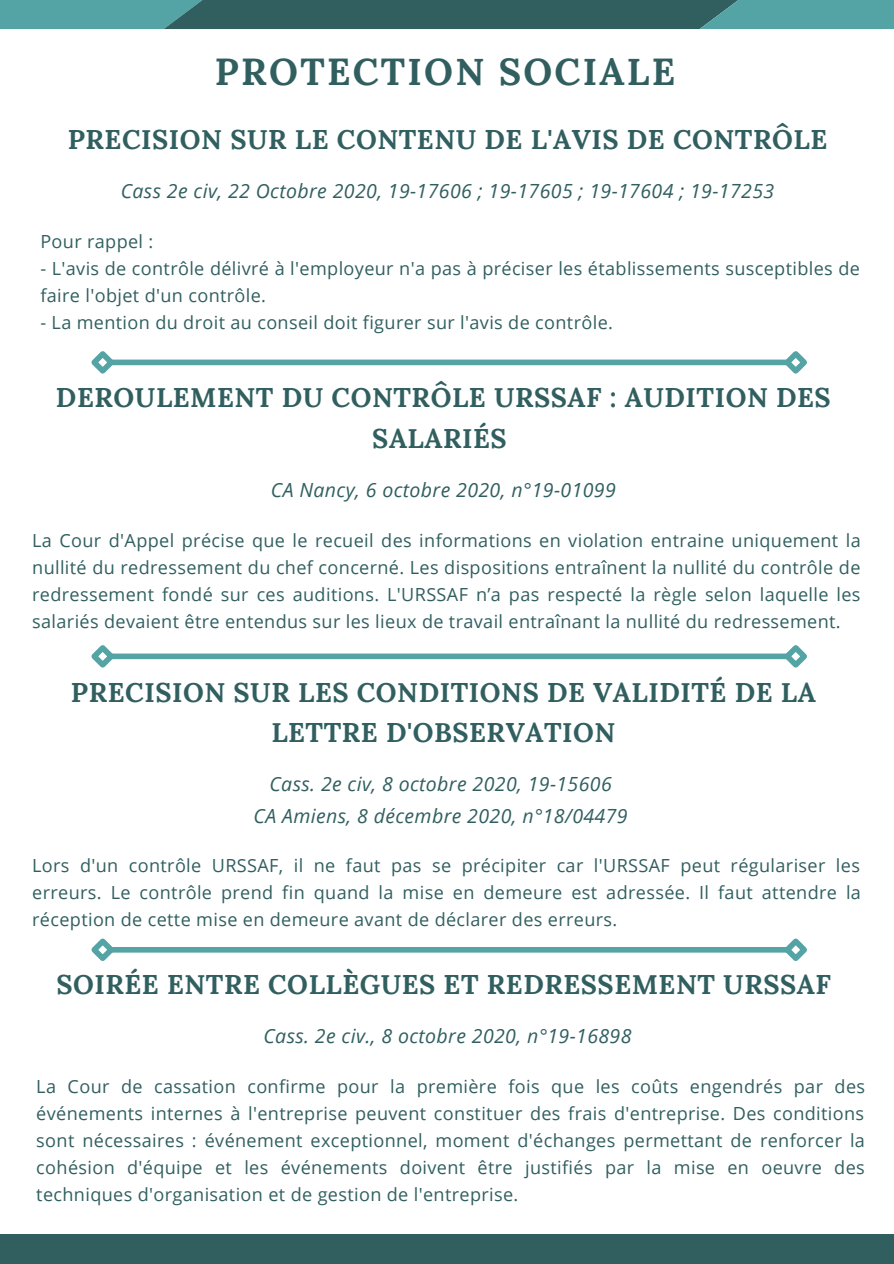
<style>
.page{position:relative;width:894px;height:1264px;background:#fff}
.page>*{position:absolute;margin:0;border:0;box-sizing:border-box;transform-origin:0 0}
.t1{font:700 37.5px "Lora";letter-spacing:.06em;color:#315f60}
.t2{font:700 27px/40.5px "Lora";letter-spacing:.02em;color:#315f60;text-align:center}
.t3{font:italic 19.5px "Open Sans";letter-spacing:.02em;color:#315f60}
.t4{font:18px/27px "Open Sans";letter-spacing:.02em;color:#315f60;text-align:justify}
</style>
<div class="page">
<div style="left:0;top:1234px;width:893px;height:29px;background:#315f60"></div>
<svg style="left:0;top:0;width:893px;height:29px"></svg>
<div style="left:111px;top:359px;width:676px;height:6px;background:#55a4a5"></div>
<svg style="left:91px;top:351px;width:28px;height:23px"></svg>
<svg style="left:779px;top:351px;width:28px;height:23px"></svg>
<div style="left:111px;top:653px;width:676px;height:6px;background:#55a4a5"></div>
<svg style="left:91px;top:645px;width:28px;height:23px"></svg>
<svg style="left:779px;top:645px;width:28px;height:23px"></svg>
<div style="left:111px;top:947px;width:676px;height:5px;background:#55a4a5"></div>
<svg style="left:91px;top:938px;width:28px;height:23px"></svg>
<svg style="left:779px;top:938px;width:28px;height:23px"></svg>
<p class="t1" style="left:215px;top:48px;width:461px">PROTECTION SOCIALE</p>
<p class="t2" style="left:68px;top:119px;width:760px">PRECISION SUR LE CONTENU DE L'AVIS DE CONTRÔLE</p>
<p class="t3" style="left:121px;top:177px;width:654px">Cass 2e civ, 22 Octobre 2020, 19-17606 ; 19-17605 ; 19-17604 ; 19-17253</p>
<p class="t4" style="left:40px;top:227px;width:114px">Pour rappel :</p>
<p class="t4" style="left:40px;top:254px;width:820px">- L'avis de contrôle délivré à l'employeur n'a pas à préciser les établissements susceptibles de faire l'objet d'un contrôle.</p>
<p class="t4" style="left:40px;top:309px;width:574px">- La mention du droit au conseil doit figurer sur l'avis de contrôle.</p>
<p class="t2" style="left:56px;top:377px;width:776px">DEROULEMENT DU CONTRÔLE URSSAF : AUDITION DES<br>SALARIÉS</p>
<p class="t3" style="left:271px;top:476px;width:346px">CA Nancy, 6 octobre 2020, n°19-01099</p>
<p class="t4" style="left:32px;top:526px;width:829px">La Cour d'Appel précise que le recueil des informations en violation entraine uniquement la nullité du redressement du chef concerné. Les dispositions entraînent la nullité du contrôle de redressement fondé sur ces auditions. L'URSSAF n’a pas respecté la règle selon laquelle les salariés devaient être entendus sur les lieux de travail entraînant la nullité du redressement.</p>
<p class="t2" style="left:71px;top:671px;width:746px">PRECISION SUR LES CONDITIONS DE VALIDITÉ DE LA<br>LETTRE D'OBSERVATION</p>
<p class="t3" style="left:269px;top:770px;width:344px">Cass. 2e civ, 8 octobre 2020, 19-15606</p>
<p class="t3" style="left:253px;top:801px;width:375px">CA Amiens, 8 décembre 2020, n°18/04479</p>
<p class="t4" style="left:32px;top:851px;width:830px">Lors d'un contrôle URSSAF, il ne faut pas se précipiter car l'URSSAF peut régulariser les erreurs. Le contrôle prend fin quand la mise en demeure est adressée. Il faut attendre la réception de cette mise en demeure avant de déclarer des erreurs.</p>
<p class="t2" style="left:56px;top:963px;width:775px">SOIRÉE ENTRE COLLÈGUES ET REDRESSEMENT URSSAF</p>
<p class="t3" style="left:263px;top:1021px;width:369px">Cass. 2e civ., 8 octobre 2020, n°19-16898</p>
<p class="t4" style="left:36px;top:1072px;width:830px">La Cour de cassation confirme pour la première fois que les coûts engendrés par des événements internes à l'entreprise peuvent constituer des frais d'entreprise. Des conditions sont nécessaires : événement exceptionnel, moment d'échanges permettant de renforcer la cohésion d'équipe et les événements doivent être justifiés par la mise en oeuvre des techniques d'organisation et de gestion de l'entreprise.</p>
</div>
